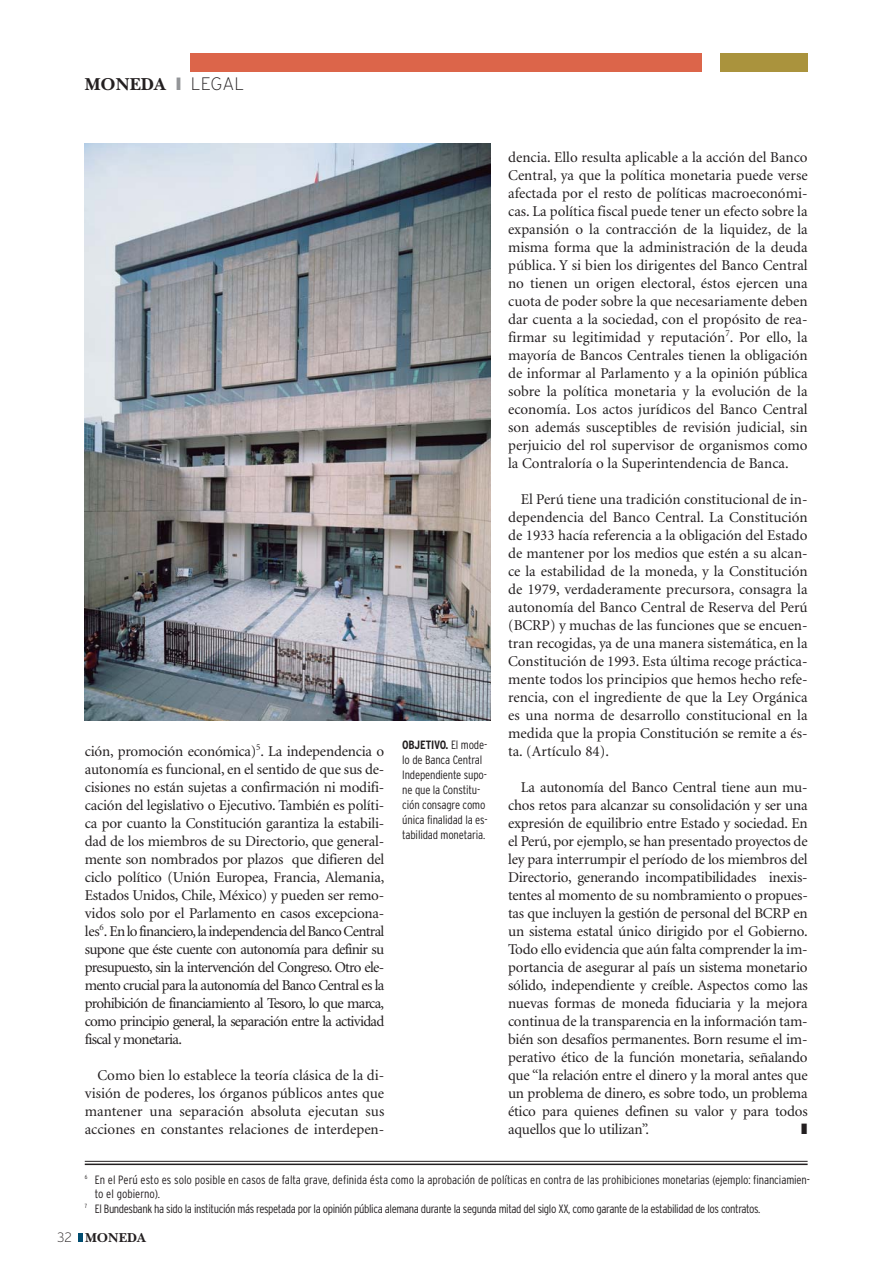
<style>
.page{position:relative;width:892px;height:1275px;background:#fff}
.page>*{position:absolute;margin:0;border:0;box-sizing:border-box;transform-origin:0 0}
.t1{font:18px "New Baskerville Bold SC";color:#231f20}
.t2{font:15px/18px "Minion";color:#231f20;text-align:justify}
.t3{font:13.5px "New Baskerville Bold SC";color:#231f20}
.t4{font:300 condensed 12px/15px "Interstate";letter-spacing:-.015em;color:#231f20}
.t5{font:300 condensed 12px "Interstate";letter-spacing:-.035em;color:#231f20}
.s1{color:#939598}
.s2{font-family:"Interstate";font-weight:200}
.s3{font-weight:700}
</style>
<div class="page">
<svg style="left:79px;top:1233px;width:4px;height:9px"></svg>
<div style="left:720px;top:53px;width:88px;height:19px;background:#aa933d"></div>
<hr style="left:85px;top:1163px;width:723px;height:2px;background:#231f20">
<hr style="left:85px;top:1160px;width:723px;height:1px;background:#231f20">
<div style="left:191px;top:53px;width:511px;height:18px;background:#dc654a"></div>
<img style="left:85px;top:144px;width:405px;height:576px">
<p class="t1" style="left:85px;top:78px;width:161px">MONEDA <span class="s1">❙</span> <span class="s2">LEGAL</span></p>
<p class="t2" style="left:508px;top:149px;width:301px">dencia. Ello resulta aplicable a la acción del Banco Central, ya que la política monetaria puede verse afectada por el resto de políticas macroeconómi&shy;cas. La política fiscal puede tener un efecto sobre la expansión o la contracción de la liquidez, de la misma forma que la administración de la deuda pública. Y si bien los dirigentes del Banco Central no tienen un origen electoral, éstos ejercen una cuota de poder sobre la que necesariamente deben dar cuenta a la sociedad, con el propósito de rea&shy;firmar su legitimidad y reputación<sup>7</sup>. Por ello, la mayoría de Bancos Centrales tienen la obligación de informar al Parlamento y a la opinión pública sobre la política monetaria y la evolución de la economía. Los actos jurídicos del Banco Central son además susceptibles de revisión judicial, sin perjuicio del rol supervisor de organismos como la Contraloría o la Superintendencia de Banca.</p>
<p class="t2" style="left:508px;top:491px;width:301px;text-indent:13px">El Perú tiene una tradición constitucional de in&shy;dependencia del Banco Central. La Constitución de 1933 hacía referencia a la obligación del Estado de mantener por los medios que estén a su alcan&shy;ce la estabilidad de la moneda, y la Constitución de 1979, verdaderamente precursora, consagra la autonomía del Banco Central de Reserva del Perú (BCRP) y muchas de las funciones que se encuen&shy;tran recogidas, ya de una manera sistemática, en la Constitución de 1993. Esta última recoge práctica&shy;mente todos los principios que hemos hecho refe&shy;rencia, con el ingrediente de que la Ley Orgánica es una norma de desarrollo constitucional en la medida que la propia Constitución se remite a és&shy;ta. (Artículo 84).</p>
<p class="t2" style="left:508px;top:779px;width:301px;text-indent:13px">La autonomía del Banco Central tiene aun mu&shy;chos retos para alcanzar su consolidación y ser una expresión de equilibrio entre Estado y sociedad. En el Perú, por ejemplo, se han presentado proyectos de ley para interrumpir el período de los miembros del Directorio, generando incompatibilidades inexis&shy;tentes al momento de su nombramiento o propues&shy;tas que incluyen la gestión de personal del BCRP en un sistema estatal único dirigido por el Gobierno.<br>Todo ello evidencia que aún falta comprender la im&shy;portancia de asegurar al país un sistema monetario sólido, independiente y creíble. Aspectos como las nuevas formas de moneda fiduciaria y la mejora continua de la transparencia en la información tam&shy;bién son desafíos permanentes. Born resume el im&shy;perativo ético de la función monetaria, señalando que “la relación entre el dinero y la moral antes que un problema de dinero, es sobre todo, un problema ético para quienes definen su valor y para todos aquellos que lo utilizan”.</p>
<p class="t4" style="left:402px;top:738px;width:87px"><span class="s3">OBJETIVO.</span> El mode&shy;lo de Banca Central<br>Independiente supo&shy;ne que la Constitu&shy;ción consagre como única finalidad la es&shy;tabilidad monetaria.</p>
<p class="t2" style="left:85px;top:743px;width:301px">ción, promoción económica)<sup>5</sup>. La independencia o autonomía es funcional, en el sentido de que sus de&shy;cisiones no están sujetas a confirmación ni modifi&shy;cación del legislativo o Ejecutivo. También es políti&shy;ca por cuanto la Constitución garantiza la estabili&shy;dad de los miembros de su Directorio, que general&shy;mente son nombrados por plazos que difieren del ciclo político (Unión Europea, Francia, Alemania, Estados Unidos, Chile, México) y pueden ser remo&shy;vidos solo por el Parlamento en casos excepciona&shy;les<sup>6</sup>. En lo financiero,la independencia del Banco Central supone que éste cuente con autonomía para definir su presupuesto, sin la intervención del Congreso. Otro ele&shy;mento crucial para la autonomía del Banco Central es la prohibición de financiamiento al Tesoro, lo que marca, como principio general, la separación entre la actividad fiscal y monetaria.</p>
<p class="t2" style="left:85px;top:1067px;width:301px;text-indent:13px">Como bien lo establece la teoría clásica de la di&shy;visión de poderes, los órganos públicos antes que mantener una separación absoluta ejecutan sus acciones en constantes relaciones de interdepen-</p>
<p class="t4" style="left:85px;top:1172px;width:727px"><sup>6</sup> En el Perú esto es solo posible en casos de falta grave, definida ésta como la aprobación de políticas en contra de las prohibiciones monetarias (ejemplo: financiamien-</p>
<p class="t4" style="left:95px;top:1187px;width:67px">to el gobierno).</p>
<p class="t5" style="left:85px;top:1203px;width:677px"><sup>7</sup> El Bundesbank ha sido la institución más respetada por la opinión pública alemana durante la segunda mitad del siglo XX, como garante de la estabilidad de los contratos.</p>
<p class="t3" style="left:57px;top:1233px;width:90px"><span class="s2">32</span> MONEDA</p>
</div>
